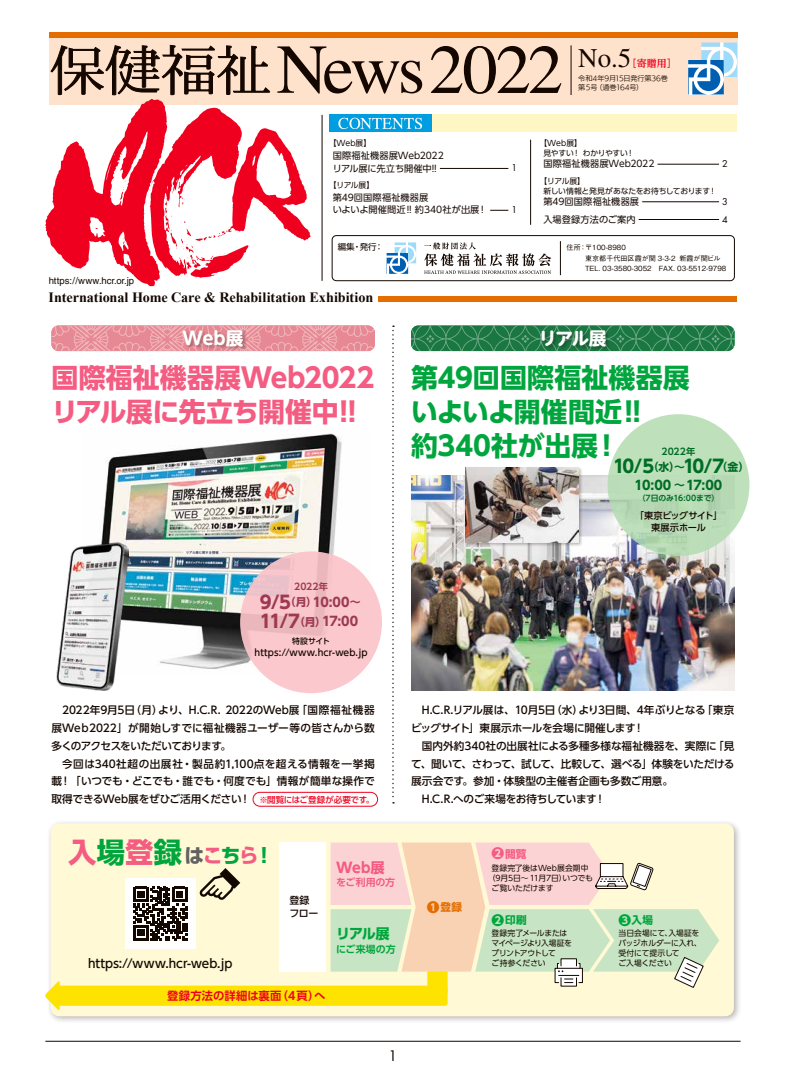
<style>
.page{position:relative;width:786px;height:1078px;background:#fff}
.page>*{position:absolute;margin:0;border:0;box-sizing:border-box;transform-origin:0 0}
.t1{font:69.4px "Times";color:#140700}
.t2{font:700 28.3px "UD Shin Go Pr 6 N";color:#f45c82}
.t3{font:700 26.9px/34px "UD Shin Go Pro";letter-spacing:-.005em;color:#00a63d}
.t4{font:700 26.9px/34px "UD Shin Go Pro";letter-spacing:-.01em;color:#f45c82}
.t5{font:26.9px "Times";color:#140700}
.t6{font:700 17.9px "UD Shin Go Pro";color:#006d26}
.t7{font:700 17.7px "UD Shin M Go Pr 6 N";letter-spacing:-.02em;color:#fff}
.t8{font:700 14.2px "Times New Roman";letter-spacing:-.01em;color:#140700}
.t9{font:700 14.2px "UD Shin Go Pr 6 N";color:#f45c82}
.t10{font:700 14.2px "UD Shin Go Pr 6 N";color:#00a63d}
.t11{font:14.2px "Futura";color:#140700}
.t12{font:700 12.8px/19.8px "UD Shin Go Pro";letter-spacing:-.03em;color:#9d3953}
.t13{font:700 12.8px "UD Shin Go Pro";letter-spacing:-.03em;color:#006d26}
.t14{font:500 12px "UD Shin Go Pr 6 N";color:#140700}
.t15{font:700 11.3px "UD Shin Go Pr 6 N De";color:#ef001e}
.t16{font:500 10.6px/17.7px "UD Shin Go Pro";letter-spacing:-.015em;color:#140700;text-align:justify}
.t17{font:500 10.6px "UD Shin Go Pro";letter-spacing:-.04em;color:#140700}
.t18{font:700 10.6px "UD Shin Go Pr 6 N";color:#00a63d}
.t19{font:700 10.6px "UD Shin Go Pr 6 N";color:#e56d00}
.t20{font:700 10.6px "UD Shin Go Pr 6 N";color:#f45c82}
.t21{font:700 9.9px "UD Shin Go Pr 6 N De";letter-spacing:-.005em;color:#f45c82}
.t22{font:700 9.9px "UD Shin Go Pr 6 N De";letter-spacing:.01em;color:#00a63d}
.t23{font:700 9.9px "UD Reimin Pr 6 N";color:#ef001e}
.t24{font:500 9.9px/12.8px "UD Shin Go Pr 6 N";color:#140700}
.t25{font:9.6px "Helvetica";color:#140700}
.t26{font:9.2px/12px "UD Shin Go Pr 6 N";letter-spacing:.005em;color:#140700}
.t27{font:500 9.2px "UD Shin Go Pro";letter-spacing:.005em;color:#140700}
.t28{font:500 9.2px/12.1px "UD Shin Go Pro";letter-spacing:-.045em;color:#140700;text-align:center}
.t29{font:9.2px "Futura";color:#140700}
.t30{font:700 9.2px "UD Shin Go Pro De";letter-spacing:.015em;color:#9d3953}
.t31{font:700 9.2px "UD Shin Go Pro De";letter-spacing:.015em;color:#006d26}
.t32{font:500 8.5px "UD Shin Go Pro";letter-spacing:-.02em;color:#ef001e}
.t33{font:8.5px "UD Shin Go Pr 6 N";color:#140700}
.t34{font:7.8px/9.9px "UD Shin Go Pr 6 N";letter-spacing:-.025em;color:#140700}
.t35{font:7.8px/9.9px "UD Shin Go Pr 6 N";letter-spacing:-.05em;color:#140700}
.t36{font:7.8px "UD Shin Go Pr 6 N";letter-spacing:.005em;color:#140700}
.t37{font:700 7.8px "UD Shin Go Pro De";letter-spacing:-.01em;color:#006d26}
.t38{font:7.8px "UD Shin Go Pr 6 N";letter-spacing:-.005em;color:#140700}
.t39{font:500 7.8px "UD Shin Go Pro";letter-spacing:-.03em;color:#140700}
.t40{font:500 7.1px/10.6px "Gothic BBB Pr 6 N";color:#140700}
.t41{font:7.1px/9.2px "UD Kakugo Large Pr 6 N R";letter-spacing:-.015em;color:#140700}
.s1{font-size:10.8px}
.s2{font-size:17.9px}
.s3{color:#00a63d}
.s4{font-size:19.8px;color:#616161}
.s5{font-size:19.8px}
.s6{font-size:19.8px;color:#00a63d}
.s7{font-size:12.8px}
</style>
<div class="page">
<div style="left:47px;top:819px;width:694px;height:205px;background:#140700;opacity:.3"></div>
<div style="left:51px;top:823px;width:682px;height:193px;background:#fff9d6;border-radius:9px"></div>
<div style="left:332px;top:235px;width:402px;height:46px;border:1px solid #140700;border-radius:4px"></div>
<hr style="left:560px;top:241px;width:1px;height:34px;background:#140700">
<hr style="left:657px;top:164px;width:61px;height:1px;background:#140700">
<hr style="left:642px;top:201px;width:76px;height:1px;background:#140700">
<hr style="left:638px;top:219px;width:80px;height:1px;background:#140700">
<svg style="left:51px;top:325px;width:324px;height:26px;background:#e996a0"></svg>
<svg style="left:411px;top:325px;width:323px;height:26px;background:#2b8250"></svg>
<hr style="left:45px;top:1040px;width:695px;height:1px;background:#140700">
<div style="left:49px;top:33px;width:687px;height:72px;background:#ffe2cc"></div>
<div style="left:49px;top:33px;width:687px;height:5px;background:#e56d00"></div>
<hr style="left:570px;top:45px;width:1px;height:50px;background:#140700">
<div style="left:329px;top:115px;width:407px;height:17px;background:#fff7c3"></div>
<svg style="left:45px;top:45px;width:506px;height:241px"></svg>
<svg style="left:688px;top:43px;width:48px;height:51px"></svg>
<div style="left:378px;top:296px;width:358px;height:6px;background:#e56d00"></div>
<img style="left:101px;top:433px;width:269px;height:240px">
<svg style="left:392px;top:325px;width:2px;height:478px"></svg>
<div style="left:182px;top:329px;width:66px;height:22px;background:#140700;opacity:.3"></div>
<div style="left:540px;top:329px;width:71px;height:22px;background:#140700;opacity:.3"></div>
<svg style="left:45px;top:842px;width:674px;height:168px"></svg>
<img style="left:411px;top:475px;width:323px;height:215px">
<div style="left:253px;top:792px;width:124px;height:14px;border:1px solid #ef001e;border-radius:7px"></div>
<div style="left:464px;top:466px;width:119px;height:81px;background:#140700;opacity:.3"></div>
<img style="left:465px;top:467px;width:113px;height:75px">
<svg style="left:240px;top:551px;width:142px;height:142px;background:#f6c4ca"></svg>
<svg style="left:607px;top:414px;width:142px;height:142px;background:#baddb8"></svg>
<img style="left:57px;top:543px;width:71px;height:147px">
<h1 class="t1" style="left:428px;top:31px;width:136px">2022</h1>
<h3 class="t5" style="left:578px;top:43px;width:55px">No.5</h3>
<p class="t23" style="left:626px;top:55px;width:51px">［寄贈用］</p>
<p class="t41" style="left:578px;top:73px;width:91px">令和4年9月15日発行第36巻第5号（通巻164号）</p>
<p class="t34" style="left:328px;top:138px;width:44px">【Web展】</p>
<p class="t26" style="left:332px;top:150px;width:112px">国際福祉機器展Web2022リアル展に先立ち開催中!!</p>
<p class="t34" style="left:328px;top:180px;width:47px">【リアル展】</p>
<p class="t26" style="left:332px;top:191px;width:156px">第49回国際福祉機器展<br>いよいよ開催間近!! 約340社が出展！</p>
<p class="t29" style="left:511px;top:162px;width:7px">1</p>
<p class="t29" style="left:511px;top:203px;width:7px">1</p>
<p class="t34" style="left:543px;top:138px;width:92px;text-indent:-4px">【Web展】<br>見やすい！ わかりやすい！</p>
<p class="t26" style="left:543px;top:157px;width:112px">国際福祉機器展Web2022</p>
<p class="t29" style="left:721px;top:157px;width:7px">2</p>
<p class="t34" style="left:543px;top:175px;width:175px;line-height:10.6px;text-indent:-4px">【リアル展】<br>新しい情報と発見があなたをお待ちしております！</p>
<p class="t26" style="left:543px;top:195px;width:97px">第49回国際福祉機器展</p>
<p class="t29" style="left:721px;top:195px;width:7px">3</p>
<p class="t26" style="left:543px;top:213px;width:94px">入場登録方法のご案内</p>
<p class="t29" style="left:721px;top:213px;width:7px">4</p>
<p class="t33" style="left:337px;top:239px;width:47px">編集・発行：</p>
<p class="t40" style="left:585px;top:242px;width:143px;text-indent:-18px">住所：〒100-8980<br>東京都千代田区霞が関 3-3-2 新霞が関ビル<br>TEL. 03-3580-3052　FAX. 03-5512-9798</p>
<p class="t25" style="left:49px;top:275px;width:87px">https://www.hcr.or.jp</p>
<h3 class="t8" style="left:49px;top:287px;width:326px">International Home Care &amp; Rehabilitation Exhibition</h3>
<h3 class="t7" style="left:182px;top:323px;width:63px">Web展</h3>
<h3 class="t7" style="left:538px;top:323px;width:69px">リアル展</h3>
<h3 class="t4" style="left:51px;top:360px;width:324px">国際福祉機器展Web2022リアル展に先立ち開催中!!</h3>
<h3 class="t3" style="left:411px;top:360px;width:307px">第49回国際福祉機器展　いよいよ開催間近!!約340社が出展！</h3>
<p class="t31" style="left:661px;top:444px;width:35px">2022年</p>
<h3 class="t6" style="left:613px;top:452px;width:137px">10/5<span class="s1">（水）～</span>10/7<span class="s1">（金）</span></h3>
<p class="t13" style="left:634px;top:474px;width:89px">10:00 <span class="s1">～</span>17:00</p>
<p class="t37" style="left:637px;top:491px;width:83px">（7日のみ16:00まで）</p>
<p class="t28" style="left:634px;top:509px;width:89px">「東京ビッグサイト」東展示ホール</p>
<p class="t30" style="left:294px;top:579px;width:35px">2022年</p>
<p class="t12" style="left:260px;top:591px;width:102px"><span class="s2">9/5</span><span class="s1">（月）</span>10:00<span class="s1">～<br></span><span class="s2">11/7</span><span class="s1">（月）</span>17:00</p>
<p class="t39" style="left:292px;top:634px;width:39px">特設サイト</p>
<p class="t27" style="left:254px;top:645px;width:114px">https://www.hcr-web.jp</p>
<p class="t16" style="left:51px;top:701px;width:325px;text-indent:11px">2022年9月5日（月）より、H.C.R. 2022のWeb展「国際福祉機器展Weｂ2022」が開始しすでに福祉機器ユーザー等の皆さんから数多くのアクセスをいただいております。</p>
<p class="t16" style="left:51px;top:754px;width:325px;text-indent:11px">今回は340社超の出展社・製品約1,100点を超える情報を一挙掲載！ 「いつでも・どこでも・誰でも・何度でも」情報が簡単な操作で取得できるWeb展をぜひご活用ください！</p>
<p class="t32" style="left:259px;top:792px;width:116px">※閲覧にはご登録が必要です。</p>
<h2 class="t2" style="left:68px;top:829px;width:207px">入<span class="s3">場</span>登<span class="s3">録</span><span class="s4">は</span><span class="s5">こ</span><span class="s6">ち</span><span class="s5">ら</span><span class="s6">！</span></h2>
<p class="t14" style="left:88px;top:953px;width:146px">https://www.hcr-web.jp</p>
<p class="t24" style="left:289px;top:893px;width:30px">登録フロー</p>
<p class="t15" style="left:167px;top:986px;width:160px">登録方法の詳細は裏面（４頁）へ</p>
<h3 class="t9" style="left:336px;top:855px;width:50px">Web展</h3>
<p class="t21" style="left:336px;top:874px;width:60px">をご利用の方</p>
<h3 class="t10" style="left:336px;top:922px;width:55px">リアル展</h3>
<p class="t22" style="left:336px;top:940px;width:61px">にご来場の方</p>
<p class="t16" style="left:411px;top:701px;width:325px;text-indent:11px">H.C.R.リアル展は、10月5日（水）より3日間、4年ぶりとなる「東京ビッグサイト」東展示ホールを会場に開催します！</p>
<p class="t16" style="left:421px;top:736px;width:314px">国内外約340社の出展社による多種多様な福祉機器を、実際に「見</p>
<p class="t17" style="left:411px;top:754px;width:325px">て、聞いて、さわって、試して、比較して、選べる」体験をいただける</p>
<p class="t16" style="left:411px;top:771px;width:263px">展示会です。参加・体験型の主催者企画も多数ご用意。</p>
<p class="t17" style="left:421px;top:790px;width:185px">H.C.R.へのご来場をお待ちしています！</p>
<p class="t19" style="left:426px;top:898px;width:37px"><span class="s7">❶</span>登録</p>
<p class="t20" style="left:491px;top:844px;width:36px"><span class="s7">❷</span>閲覧</p>
<p class="t36" style="left:491px;top:861px;width:98px">登録完了後はWeb展会期中</p>
<p class="t34" style="left:487px;top:872px;width:107px">（9月5日～ 11月7日）いつでも</p>
<p class="t38" style="left:491px;top:881px;width:63px">ご覧いただけます</p>
<p class="t18" style="left:491px;top:911px;width:37px"><span class="s7">❷</span>印刷</p>
<p class="t35" style="left:491px;top:927px;width:82px">登録完了メールまたはマイページより入場証をプリントアウトして<br>ご持参ください</p>
<p class="t18" style="left:618px;top:911px;width:36px"><span class="s7">❸</span>入場</p>
<p class="t34" style="left:618px;top:927px;width:85px">当日会場にて、入場証をバッジホルダーに入れ、受付にて提示して<br>ご入場ください</p>
<h3 class="t11" style="left:388px;top:1045px;width:10px">1</h3>
</div>
